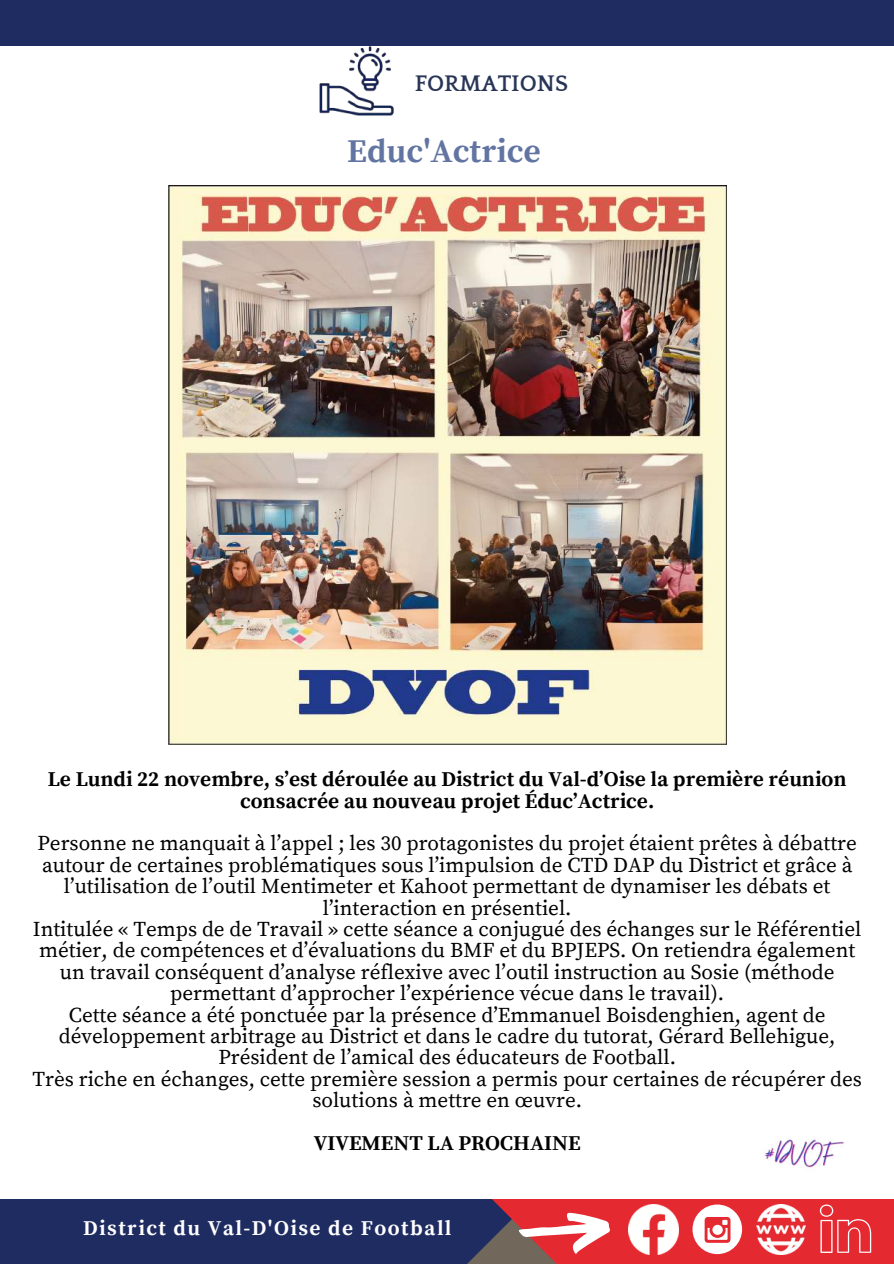
<style>
.page{position:relative;width:894px;height:1264px;background:#fff}
.page>*{position:absolute;margin:0;border:0;box-sizing:border-box;transform-origin:0 0}
.t1{font:700 33px "Source Serif Pro";color:#6275a2}
.t2{font:700 23.25px "Quattrocento";color:#283556}
.t3{font:21px/21.5px "Source Serif Pro";color:#000;text-align:center}
.t4{font:700 21px/21.5px "Source Serif Pro";color:#000;text-align:center}
.t5{font:700 21px "Source Serif Pro";letter-spacing:.07em;color:#fff}
</style>
<div class="page">
<div style="left:1px;top:1194px;width:892px;height:69px;background:#1f2c62"></div>
<div style="left:798px;top:1198px;width:95px;height:65px;background:#e52930"></div>
<div style="left:0;top:45px;width:893px;height:1153px;background:#fff"></div>
<div style="left:0;top:0;width:893px;height:45px;background:#1f2c62"></div>
<img style="left:798px;top:1204px;width:7px;height:49px">
<img style="left:317px;top:45px;width:78px;height:71px">
<svg style="left:819px;top:1204px;width:51px;height:48px;background:#e8454b"></svg>
<svg style="left:293px;top:1198px;width:505px;height:65px"></svg>
<img style="left:168px;top:186px;width:558px;height:558px">
<img style="left:764px;top:1137px;width:79px;height:31px">
<p class="t2" style="left:414px;top:71px;width:155px">FORMATIONS</p>
<h1 class="t1" style="left:347px;top:132px;width:195px">Educ'Actrice</h1>
<p class="t4" style="left:48px;top:769px;width:800px">Le Lundi 22 novembre, s’est déroulée au District du Val-d’Oise la première réunion consacrée au nouveau projet Éduc’Actrice.</p>
<p class="t3" style="left:32px;top:833px;width:830px">Personne ne manquait à l’appel ; les 30 protagonistes du projet étaient prêtes à débattre autour de certaines problématiques sous l’impulsion de CTD DAP du District et grâce à l’utilisation de l’outil Mentimeter et Kahoot permettant de dynamiser les débats et l’interaction en présentiel.<br>Intitulée « Temps de de Travail » cette séance a conjugué des échanges sur le Référentiel métier, de compétences et d’évaluations du BMF et du BPJEPS. On retiendra également un travail conséquent d’analyse réflexive avec l’outil instruction au Sosie (méthode permettant d’approcher l’expérience vécue dans le travail).<br>Cette séance a été ponctuée par la présence d’Emmanuel Boisdenghien, agent de développement arbitrage au District et dans le cadre du tutorat, Gérard Bellehigue, Président de l’amical des éducateurs de Football.<br>Très riche en échanges, cette première session a permis pour certaines de récupérer des solutions à mettre en œuvre.</p>
<p class="t4" style="left:314px;top:1133px;width:268px">VIVEMENT LA PROCHAINE</p>
<p class="t5" style="left:83px;top:1215px;width:370px">District du Val-D'Oise de Football</p>
</div>
